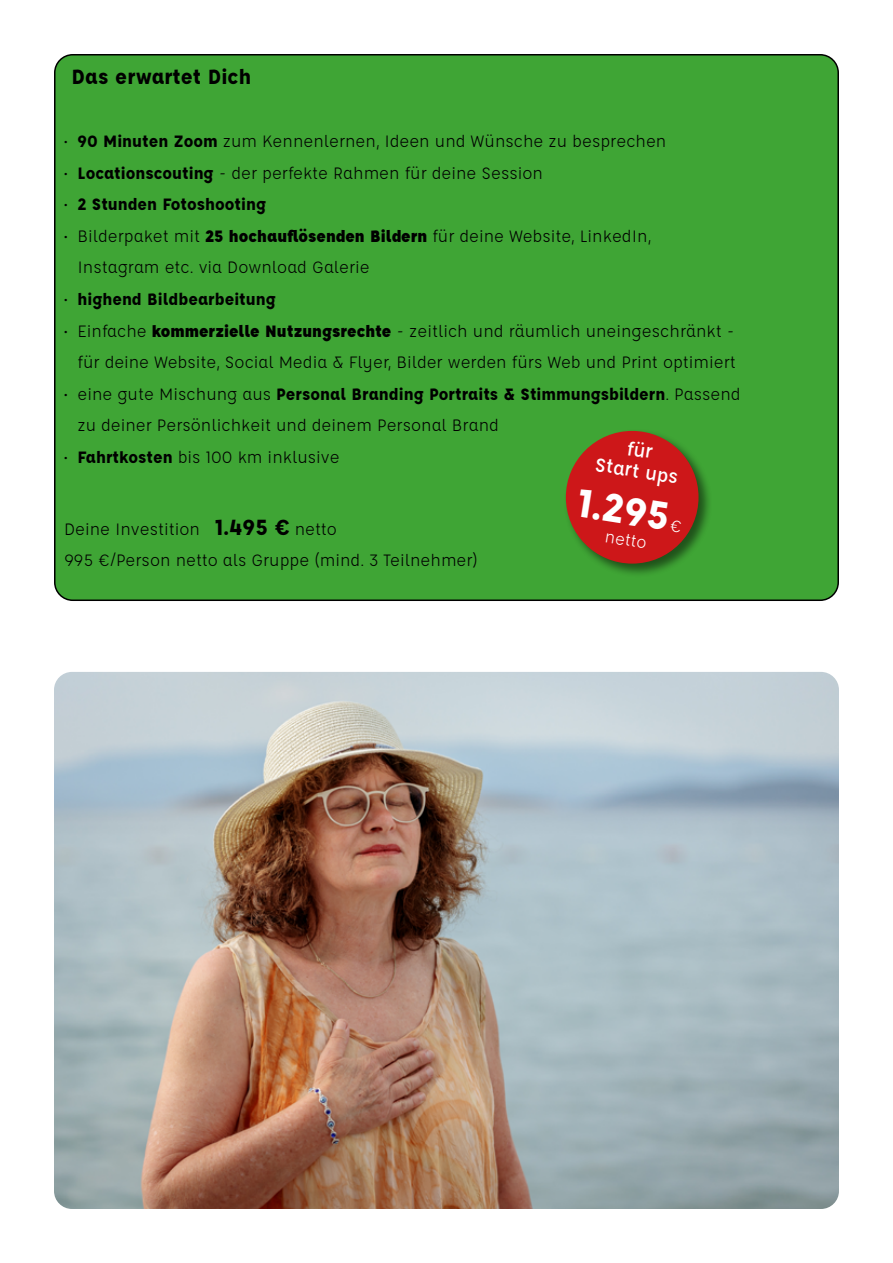
<style>
.page{position:relative;width:893px;height:1263px;background:#fff}
.page>*{position:absolute;margin:0;border:0;box-sizing:border-box;transform-origin:0 0}
.t1{font:700 43.5px "Affogato";color:#fff}
.t2{font:700 22.5px "Affogato";color:#000}
.t3{font:500 21px/21px "Affogato";color:#fff;text-align:center}
.t4{font:18px/31.5px "Affogato";color:#000}
.t5{font:700 18px "Affogato";color:#000}
.t6{font:18px "Affogato";color:#fff}
.s1{font-weight:700}
.s2{font-weight:400}
.s3{font-weight:900}
.s4{font-weight:700;font-size:24px}
</style>
<div class="page">
<div style="left:55px;top:55px;width:783px;height:545px;background:#3fa535;border-radius:18px"></div>
<img style="left:54px;top:672px;width:785px;height:537px">
<div style="left:564px;top:429px;width:149px;height:149px;background:#000;opacity:.5"></div>
<div style="left:566px;top:431px;width:132px;height:133px;background:#cd1719;border-radius:50%"></div>
<p class="t2" style="left:72px;top:63px;width:181px">Das erwartet Dich</p>
<p class="t4" style="left:64px;top:126px;width:604px">• <span class="s1">90 Minuten Zoom</span> zum Kennenlernen, Ideen und Wünsche zu besprechen</p>
<p class="t4" style="left:64px;top:157px;width:481px">• <span class="s1">Locationscouting</span> - der perfekte Rahmen für deine Session</p>
<p class="t5" style="left:64px;top:193px;width:204px"><span class="s2">•</span> 2 Stunden Fotoshooting</p>
<p class="t4" style="left:78px;top:220px;width:575px;text-indent:-14px">• Bilderpaket mit <span class="s3">25 hochauflösenden Bildern</span> für deine Website, LinkedIn,<br>Instagram etc. via Download Galerie</p>
<p class="t5" style="left:64px;top:288px;width:213px"><span class="s2">•</span> highend Bildbearbeitung</p>
<p class="t4" style="left:64px;top:315px;width:673px;text-align:right">• Einfache <span class="s3">kommerzielle Nutzungsrechte</span> - zeitlich und räumlich uneingeschränkt - für deine Website, Social Media &amp; Flyer, Bilder werden fürs Web und Print optimiert</p>
<p class="t4" style="left:78px;top:378px;width:665px;text-indent:-13px">• eine gute Mischung aus <span class="s1">Personal Branding Portraits &amp; Stimmungsbildern</span>. Passend zu deiner Persönlichkeit und deinem Personal Brand</p>
<p class="t4" style="left:64px;top:441px;width:277px">• <span class="s1">Fahrtkosten</span> bis 100 km inklusive</p>
<p class="t3" style="left:600px;top:433px;width:86px;rotate:9deg">für<br>Start ups</p>
<h1 class="t1" style="left:582px;top:475px;width:94px;rotate:9deg">1.295</h1>
<p class="t6" style="left:607px;top:525px;width:44px;rotate:9deg">netto</p>
<p class="t4" style="left:64px;top:513px;width:415px">Deine Investition <span class="s4">1.495 €</span> netto<br>995 €/Person netto als Gruppe (mind. 3 Teilnehmer)</p>
</div>
